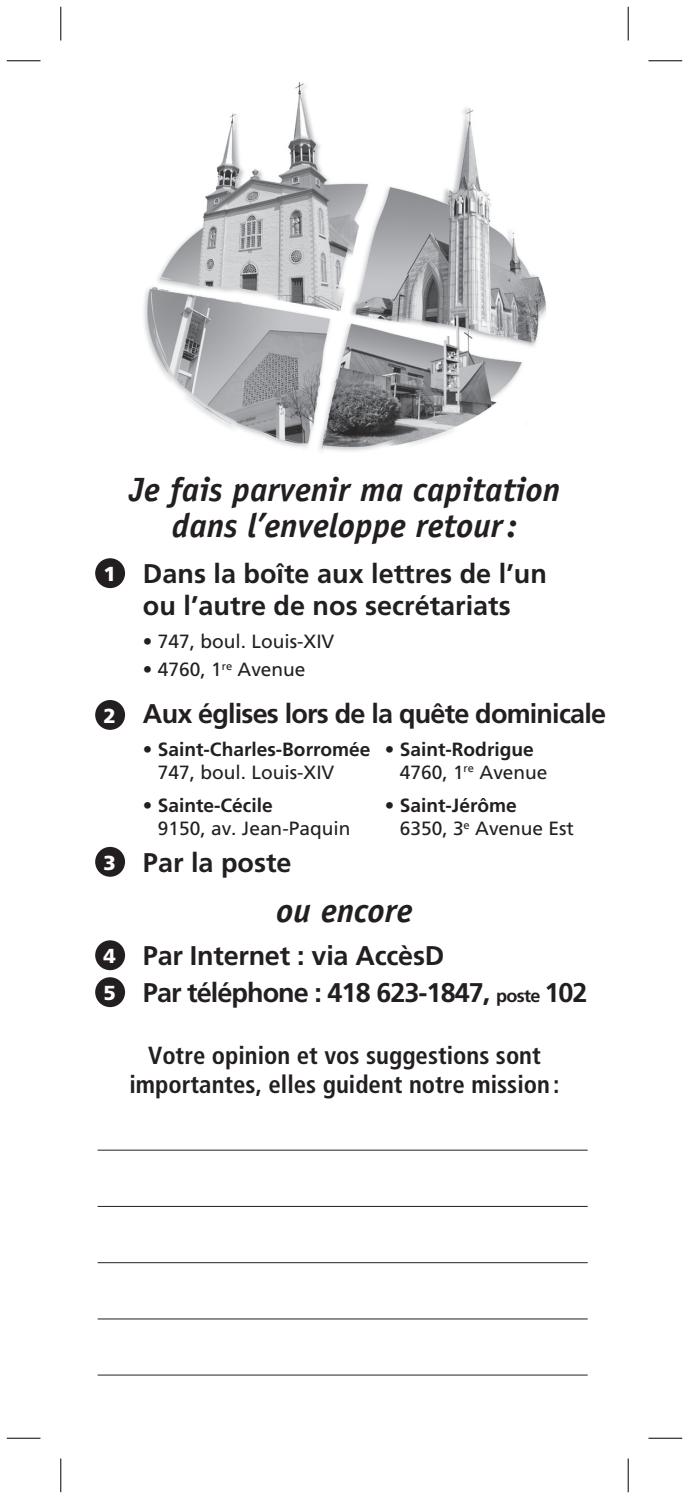
<style>
.page{position:relative;width:689px;height:1499px;background:#fff}
.page>*{position:absolute;margin:0;border:0;box-sizing:border-box;transform-origin:0 0}
.t1{font:italic 700 33.75px/36px "Officina Sans";color:#231f20;text-align:center}
.t2{font:700 27px/32.4px "Frutiger";letter-spacing:-.01em;color:#231f20}
.t3{font:700 27px/36.7px "Frutiger";letter-spacing:-.035em;color:#231f20}
.t4{font:700 27px "Frutiger";letter-spacing:-.03em;color:#231f20}
.t5{font:700 condensed 24.75px/29.7px "Frutiger";color:#231f20;text-align:center}
.t6{font:900 20.25px/36.9px "Frutiger";color:#fff}
.t7{font:19.12px/22.9px "Frutiger";color:#231f20}
.t8{font:700 19.12px/22.9px "Frutiger";color:#231f20}
.s1{font-weight:400}
.s2{font-weight:700}
.s3{font-size:18px}
</style>
<div class="page">
<img style="left:144px;top:82px;width:403px;height:369px">
<hr style="left:98px;top:1149px;width:489px;height:1px;background:#231f20">
<hr style="left:98px;top:1206px;width:489px;height:1px;background:#231f20">
<hr style="left:98px;top:1262px;width:489px;height:1px;background:#231f20">
<hr style="left:98px;top:1318px;width:489px;height:1px;background:#231f20">
<hr style="left:98px;top:1374px;width:489px;height:1px;background:#231f20">
<div style="left:95px;top:558px;width:30px;height:30px;background:#231f20;border-radius:50%"></div>
<div style="left:95px;top:700px;width:30px;height:30px;background:#231f20;border-radius:50%"></div>
<div style="left:95px;top:847px;width:30px;height:29px;background:#231f20;border-radius:50%"></div>
<div style="left:95px;top:940px;width:30px;height:30px;background:#231f20;border-radius:50%"></div>
<div style="left:95px;top:977px;width:30px;height:30px;background:#231f20;border-radius:50%"></div>
<hr style="left:7px;top:60px;width:33px;height:1px;background:#000">
<hr style="left:648px;top:60px;width:34px;height:1px;background:#000">
<hr style="left:7px;top:1437px;width:33px;height:1px;background:#000">
<hr style="left:648px;top:1437px;width:34px;height:1px;background:#000">
<hr style="left:60px;top:7px;width:1px;height:33px;background:#000">
<hr style="left:60px;top:1458px;width:1px;height:34px;background:#000">
<hr style="left:627px;top:7px;width:1px;height:33px;background:#000">
<hr style="left:627px;top:1458px;width:1px;height:34px;background:#000">
<h1 class="t1" style="left:129px;top:471px;width:433px">Je fais parvenir ma capitation dans l’enveloppe retour:</h1>
<p class="t6" style="left:104px;top:555px;width:14px">1</p>
<p class="t6" style="left:104px;top:697px;width:14px">2</p>
<h2 class="t2" style="left:143px;top:557px;width:405px">Dans la boîte aux lettres de l’un ou l’autre de nos secrétariats</h2>
<p class="t7" style="left:143px;top:630px;width:193px">• 747, boul. Louis-XIV</p>
<p class="t7" style="left:143px;top:658px;width:164px">• 4760, 1<sup>re</sup> Avenue</p>
<h2 class="t4" style="left:143px;top:697px;width:464px">Aux églises lors de la quête dominicale</h2>
<p class="t8" style="left:143px;top:738px;width:229px">• Saint-Charles-Borromée</p>
<p class="t7" style="left:158px;top:761px;width:178px">747, boul. Louis-XIV</p>
<p class="t8" style="left:143px;top:794px;width:131px">• Sainte-Cécile</p>
<p class="t7" style="left:158px;top:817px;width:194px">9150, av. Jean-Paquin</p>
<p class="t8" style="left:400px;top:738px;width:149px;text-indent:-15px">• Saint-Rodrigue<br><span class="s1">4760, 1</span><sup>re</sup> <span class="s1">Avenue</span></p>
<p class="t7" style="left:400px;top:794px;width:176px;text-indent:-15px"><span class="s2">• Saint-Jérôme<br></span>6350, 3<sup>e</sup> Avenue Est</p>
<p class="t6" style="left:104px;top:844px;width:14px">3</p>
<h2 class="t2" style="left:143px;top:846px;width:150px">Par la poste</h2>
<h1 class="t1" style="left:276px;top:892px;width:137px">ou encore</h1>
<p class="t6" style="left:104px;top:937px;width:14px">4<br>5</p>
<h2 class="t3" style="left:143px;top:937px;width:446px">Par Internet : via AccèsD<br>Par téléphone : 418 623-1847, <span class="s3">poste</span> 102</h2>
<p class="t5" style="left:129px;top:1040px;width:431px">Votre opinion et vos suggestions sont importantes, elles guident notre mission:</p>
</div>
